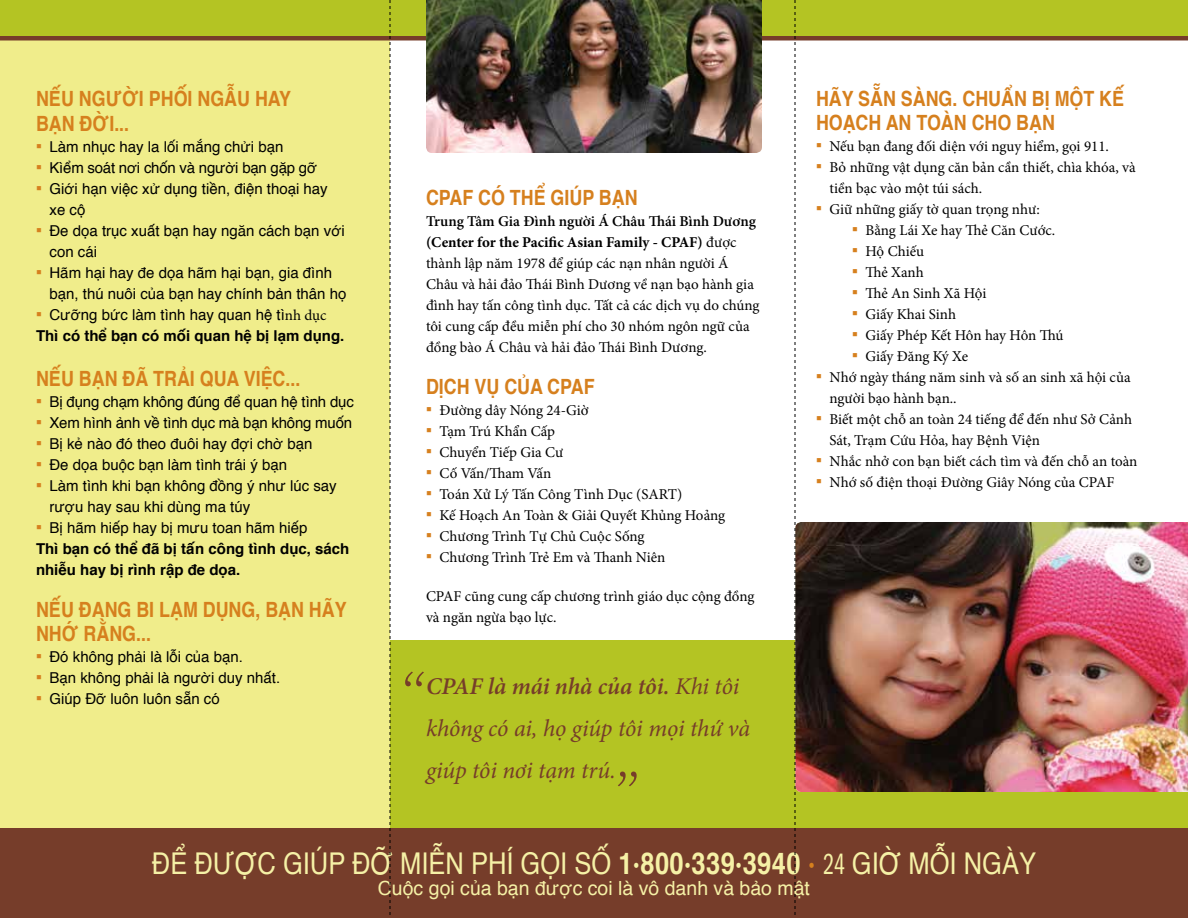
<style>
.page{position:relative;width:1188px;height:918px;background:#fff}
.page>*{position:absolute;margin:0;border:0;box-sizing:border-box;transform-origin:0 0}
.t1{font:italic 300 54px "Century";color:#763d2a}
.t2{font:30px "Helvetica";color:#f5f1a6;scale:.85 1}
.t3{font:italic 24px/42px "Minion Pro";letter-spacing:-.01em;color:#763d2a}
.t4{font:700 21px/24px "Helvetica";color:#d6801e;scale:.85 1}
.t5{font:19.5px "Helvetica";color:#f5f1a6}
.t6{font:15px/21px "Minion Pro";color:#000}
.t7{font:15px/21px "Helvetica";color:#000}
.t8{font:700 15px/21px "Helvetica";color:#000}
.s1{color:#d6801e}
.s2{font-weight:400}
.s3{font-family:"Minion Pro";font-weight:400}
.s4{font-weight:600}
.s5{font-weight:700}
.s6{font-weight:700;color:#d6801e}
.s7{font-family:"Franklin Gothic URW Com Boo"}
</style>
<div class="page">
<div style="left:0;top:26px;width:390px;height:846px;background:#f0ed8b"></div>
<div style="left:0;top:0;width:1188px;height:36px;background:#b4c423"></div>
<div style="left:390px;top:640px;width:798px;height:278px;background:#b4c423"></div>
<div style="left:0;top:828px;width:1188px;height:90px;background:#763d2a"></div>
<img style="left:796px;top:522px;width:392px;height:270px">
<hr style="left:0;top:36px;width:1188px;height:4px;background:#763d2a">
<img style="left:426px;top:0;width:336px;height:153px">
<svg style="left:390px;top:0;width:1px;height:915px"></svg>
<svg style="left:795px;top:0;width:1px;height:915px"></svg>
<h3 class="t4" style="left:36px;top:86px;width:302px;line-height:25.2px">NẾU NGƯỜI PHỐI NGẪU HAY<br>BẠN ĐỜI...</h3>
<p class="t7" style="left:36px;top:137px;width:249px"><span class="s1">○</span> Làm nhục hay la lối mắng chửi bạn</p>
<p class="t7" style="left:36px;top:158px;width:283px"><span class="s1">○</span> Kìểm soát nơi chốn và người bạn gặp gỡ</p>
<p class="t7" style="left:50px;top:179px;width:280px;text-indent:-13px"><span class="s1">○</span> Giới hạn việc xử dụng tiền, điện thoại hay xe cộ</p>
<p class="t7" style="left:50px;top:221px;width:297px;text-indent:-13px"><span class="s1">○</span> Đe dọa trục xuất bạn hay ngăn cách bạn với con cái</p>
<p class="t7" style="left:50px;top:263px;width:298px;text-indent:-13px"><span class="s1">○</span> Hãm hại hay đe dọa hãm hại bạn, gia đình bạn, thú nuôi của bạn hay chính bản thân họ</p>
<p class="t8" style="left:36px;top:304px;width:310px"><span class="s1">○</span> <span class="s2">Cưỡng bức làm tình hay quan hệ tì</span><span class="s3">nh dục<br></span>Thì có thể bạn có mối quan hệ bị lạm dụng.</p>
<h3 class="t4" style="left:36px;top:367px;width:313px">NẾU BẠN ĐÃ TRẢI QUA VIỆC...</h3>
<p class="t7" style="left:36px;top:392px;width:319px"><span class="s1">○</span> Bị đụng chạm không đúng để quan hệ tình dục</p>
<p class="t7" style="left:36px;top:413px;width:318px"><span class="s1">○</span> Xem hình ảnh về tình dục mà bạn không muốn</p>
<p class="t7" style="left:36px;top:434px;width:278px"><span class="s1">○</span> Bị kẻ nào đó theo đuôi hay đợi chờ bạn</p>
<p class="t7" style="left:36px;top:455px;width:253px"><span class="s1">○</span> Đe dọa buộc bạn làm tình trái ý bạn</p>
<p class="t7" style="left:50px;top:476px;width:289px;text-indent:-13px"><span class="s1">○</span> Làm tình khi bạn không đồng ý như lúc say rượu hay sau khi dùng ma túy</p>
<p class="t8" style="left:36px;top:517px;width:315px"><span class="s1">○</span> <span class="s2">Bị hãm hiếp hay bị mưu toan hãm hiếp<br></span>Thì bạn có thể đã bị tấn công tình dục, sách nhiễu hay bị rình rập đe dọa.</p>
<h3 class="t4" style="left:36px;top:598px;width:367px">NẾU ĐANG BI LẠM DỤNG, BẠN HÃY<br>NHỚ RẰNG...</h3>
<p class="t7" style="left:36px;top:647px;width:208px"><span class="s1">○</span> Đó không phải là lỗi của bạn.</p>
<p class="t7" style="left:36px;top:668px;width:246px"><span class="s1">○</span> Bạn không phải là người duy nhất.</p>
<p class="t7" style="left:36px;top:689px;width:185px"><span class="s1">○</span> Giúp Đỡ luôn luôn sẵn có</p>
<h3 class="t4" style="left:426px;top:186px;width:250px">CPAF CÓ THỂ GIÚP BẠN</h3>
<p class="t6" style="left:426px;top:211px;width:335px"><span class="s4">Trung Tâm Gia Đình người Á Châu Thái Bình Dương </span><span class="s5">(Center for the Pacific Asian Family - CPAF)</span> được thành lập năm 1978 để giúp các nạn nhân người Á Châu và hải đảo Thái Bình Dương về nạn bạo hành gia đình hay tấn công tình dục. Tất cả các dịch vụ do chúng tôi cung cấp đều miễn phí cho 30 nhóm ngôn ngữ của đồng bào Á Châu và hải đảo Thái Bình Dương.</p>
<h3 class="t4" style="left:426px;top:375px;width:200px">DỊCH VỤ CỦA CPAF</h3>
<p class="t6" style="left:426px;top:400px;width:164px"><span class="s1">○</span> Đường dây Nóng 24-Giờ</p>
<p class="t6" style="left:426px;top:421px;width:131px"><span class="s1">○</span> Tạm Trú Khẩn Cấp</p>
<p class="t6" style="left:426px;top:442px;width:139px"><span class="s1">○</span> Chuyển Tiếp Gia Cư</p>
<p class="t6" style="left:426px;top:463px;width:127px"><span class="s1">○</span> Cố Vấn/Tham Vấn</p>
<p class="t6" style="left:426px;top:484px;width:258px"><span class="s1">○</span> Toán Xử Lý Tấn Công Tình Dục (SART)</p>
<p class="t6" style="left:426px;top:505px;width:301px"><span class="s1">○</span> Kế Hoạch An Toàn &amp; Giải Quyết Khủng Hoảng</p>
<p class="t6" style="left:426px;top:526px;width:220px"><span class="s1">○</span> Chương Trình Tự Chủ Cuộc Sống</p>
<p class="t6" style="left:426px;top:547px;width:241px"><span class="s1">○</span> Chương Trình Trẻ Em và Thanh Niên</p>
<p class="t6" style="left:426px;top:586px;width:330px">CPAF cũng cung cấp chương trình giáo dục cộng đồng và ngăn ngừa bạo lực.</p>
<h1 class="t1" style="left:400px;top:661px;width:25px">“</h1>
<h3 class="t3" style="left:426px;top:665px;width:326px"><span class="s4">CPAF là mái nhà của tôi.</span> Khi tôi không có ai, họ giúp tôi mọi thứ và giúp tôi nơi tạm trú.</h3>
<h1 class="t1" style="left:614px;top:760px;width:25px">”</h1>
<h3 class="t4" style="left:816px;top:87px;width:364px">HÃY SẴN SÀNG. CHUẨN BỊ MỘT KẾ<br>HOẠCH AN TOÀN CHO BẠN</h3>
<p class="t6" style="left:816px;top:136px;width:295px"><span class="s1">○</span> Nếu bạn đang đối diện với nguy hiểm, gọi 911.</p>
<p class="t6" style="left:830px;top:157px;width:308px;text-indent:-13px"><span class="s1">○</span> Bỏ những vật dụng căn bản cần thiết, chìa khóa, và tiền bạc vào một túi sách.</p>
<p class="t6" style="left:816px;top:199px;width:225px"><span class="s1">○</span> Giữ những giấy tờ quan trọng như:</p>
<p class="t6" style="left:852px;top:220px;width:205px"><span class="s1">○</span> Bằng Lái Xe hay Thẻ Căn Cước.</p>
<p class="t6" style="left:852px;top:241px;width:74px"><span class="s1">○</span> Hộ Chiếu</p>
<p class="t6" style="left:852px;top:262px;width:73px"><span class="s1">○</span> Thẻ Xanh</p>
<p class="t6" style="left:852px;top:283px;width:136px"><span class="s1">○</span> Thẻ An Sinh Xã Hội</p>
<p class="t6" style="left:852px;top:304px;width:106px"><span class="s1">○</span> Giấy Khai Sinh</p>
<p class="t6" style="left:852px;top:325px;width:213px"><span class="s1">○</span> Giấy Phép Kết Hôn hay Hôn Thú</p>
<p class="t6" style="left:852px;top:346px;width:118px"><span class="s1">○</span> Giấy Đăng Ký Xe</p>
<p class="t6" style="left:830px;top:367px;width:303px;text-indent:-13px"><span class="s1">○</span> Nhớ ngày tháng năm sinh và số an sinh xã hội của người bạo hành bạn..</p>
<p class="t6" style="left:830px;top:409px;width:304px;text-indent:-13px"><span class="s1">○</span> Biết một chỗ an toàn 24 tiếng để đến như Sở Cảnh<br>Sát, Trạm Cứu Hỏa, hay Bệnh Viện</p>
<p class="t6" style="left:816px;top:451px;width:323px"><span class="s1">○</span> Nhắc nhở con bạn biết cách tìm và đến chỗ an toàn</p>
<p class="t6" style="left:816px;top:472px;width:300px"><span class="s1">○</span> Nhớ số điện thoại Đường Giây Nóng của CPAF</p>
<h2 class="t2" style="left:152px;top:840px;width:1042px">ĐỂ ĐƯỢC GIÚP ĐỠ MIỄN PHÍ GỌI SỐ <span class="s5">1·800·339·3940</span> <span class="s6">·</span> <span class="s7">24</span> GIỜ MỖI NGÀY</h2>
<h3 class="t5" style="left:378px;top:873px;width:434px">Cuộc gọi của bạn được coi là vô danh và bảo mật</h3>
</div>
